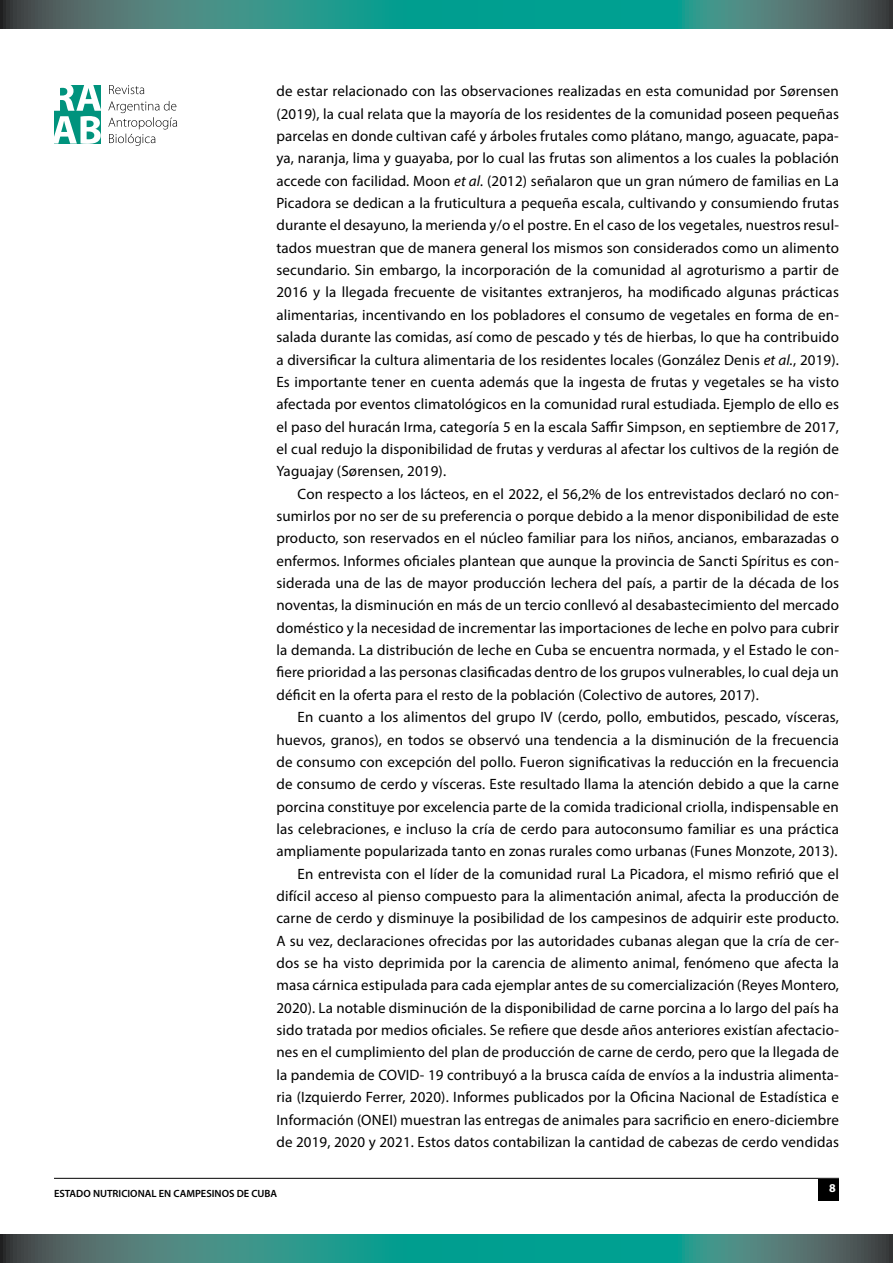
<style>
.page{position:relative;width:893px;height:1263px;background:#fff}
.page>*{position:absolute;margin:0;border:0;box-sizing:border-box;transform-origin:0 0}
.t1{font:15px/22.4px "Myriad Pro";letter-spacing:.01em;color:#000;text-align:justify}
.t2{font:700 12px "Myriad Pro";color:#fff}
.t3{font:600 10.5px "Myriad Pro";color:#000}
.s1{font-style:italic}
</style>
<div class="page">
<div style="left:819px;top:1179px;width:20px;height:21px;background:#000"></div>
<hr style="left:54px;top:1178px;width:785px;height:1px;background:#000">
<svg style="left:0;top:0;width:893px;height:28px;background:#2c887f"></svg>
<svg style="left:0;top:1234px;width:893px;height:29px;background:#2c887f"></svg>
<svg style="left:108px;top:101px;width:69px;height:45px"></svg>
<svg style="left:109px;top:85px;width:35px;height:9px"></svg>
<svg style="left:54px;top:85px;width:47px;height:59px"></svg>
<p class="t1" style="left:276px;top:80px;width:564px">de estar relacionado con las observaciones realizadas en esta comunidad por Sørensen (2019), la cual relata que la mayoría de los residentes de la comunidad poseen pequeñas parcelas en donde cultivan café y árboles frutales como plátano, mango, aguacate, papa&shy;ya, naranja, lima y guayaba, por lo cual las frutas son alimentos a los cuales la población accede con facilidad. Moon <span class="s1">et al.</span> (2012) señalaron que un gran número de familias en La Picadora se dedican a la fruticultura a pequeña escala, cultivando y consumiendo frutas durante el desayuno, la merienda y/o el postre. En el caso de los vegetales, nuestros resul&shy;tados muestran que de manera general los mismos son considerados como un alimento secundario. Sin embargo, la incorporación de la comunidad al agroturismo a partir de 2016 y la llegada frecuente de visitantes extranjeros, ha modificado algunas prácticas alimentarias, incentivando en los pobladores el consumo de vegetales en forma de en&shy;salada durante las comidas, así como de pescado y tés de hierbas, lo que ha contribuido a diversificar la cultura alimentaria de los residentes locales (González Denis <span class="s1">et al.</span>, 2019).<br>Es importante tener en cuenta además que la ingesta de frutas y vegetales se ha visto afectada por eventos climatológicos en la comunidad rural estudiada. Ejemplo de ello es el paso del huracán Irma, categoría 5 en la escala Saffir Simpson, en septiembre de 2017, el cual redujo la disponibilidad de frutas y verduras al afectar los cultivos de la región de Yaguajay (Sørensen, 2019).</p>
<p class="t1" style="left:276px;top:482px;width:564px;text-indent:21px">Con respecto a los lácteos, en el 2022, el 56,2% de los entrevistados declaró no con&shy;sumirlos por no ser de su preferencia o porque debido a la menor disponibilidad de este producto, son reservados en el núcleo familiar para los niños, ancianos, embarazadas o enfermos. Informes oficiales plantean que aunque la provincia de Sancti Spíritus es con&shy;siderada una de las de mayor producción lechera del país, a partir de la década de los noventas, la disminución en más de un tercio conllevó al desabastecimiento del mercado doméstico y la necesidad de incrementar las importaciones de leche en polvo para cubrir la demanda. La distribución de leche en Cuba se encuentra normada, y el Estado le con&shy;fiere prioridad a las personas clasificadas dentro de los grupos vulnerables, lo cual deja un déficit en la oferta para el resto de la población (Colectivo de autores, 2017).</p>
<p class="t1" style="left:276px;top:706px;width:564px;text-align:right">En cuanto a los alimentos del grupo IV (cerdo, pollo, embutidos, pescado, vísceras, huevos, granos), en todos se observó una tendencia a la disminución de la frecuencia de consumo con excepción del pollo. Fueron significativas la reducción en la frecuencia de consumo de cerdo y vísceras. Este resultado llama la atención debido a que la carne porcina constituye por excelencia parte de la comida tradicional criolla, indispensable en las celebraciones, e incluso la cría de cerdo para autoconsumo familiar es una práctica ampliamente popularizada tanto en zonas rurales como urbanas (Funes Monzote, 2013).<br>En entrevista con el líder de la comunidad rural La Picadora, el mismo refirió que el difícil acceso al pienso compuesto para la alimentación animal, afecta la producción de carne de cerdo y disminuye la posibilidad de los campesinos de adquirir este producto.<br>A su vez, declaraciones ofrecidas por las autoridades cubanas alegan que la cría de cer&shy;dos se ha visto deprimida por la carencia de alimento animal, fenómeno que afecta la masa cárnica estipulada para cada ejemplar antes de su comercialización (Reyes Montero, 2020). La notable disminución de la disponibilidad de carne porcina a lo largo del país ha sido tratada por medios oficiales. Se refiere que desde años anteriores existían afectacio&shy;nes en el cumplimiento del plan de producción de carne de cerdo, pero que la llegada de la pandemia de COVID- 19 contribuyó a la brusca caída de envíos a la industria alimenta&shy;ria (Izquierdo Ferrer, 2020). Informes publicados por la Oficina Nacional de Estadística e Información (ONEI) muestran las entregas de animales para sacrificio en enero-diciembre de 2019, 2020 y 2021. Estos datos contabilizan la cantidad de cabezas de cerdo vendidas</p>
<p class="t3" style="left:54px;top:1187px;width:225px">ESTADO NUTRICIONAL EN CAMPESINOS DE CUBA</p>
<p class="t2" style="left:829px;top:1180px;width:8px">8</p>
</div>
